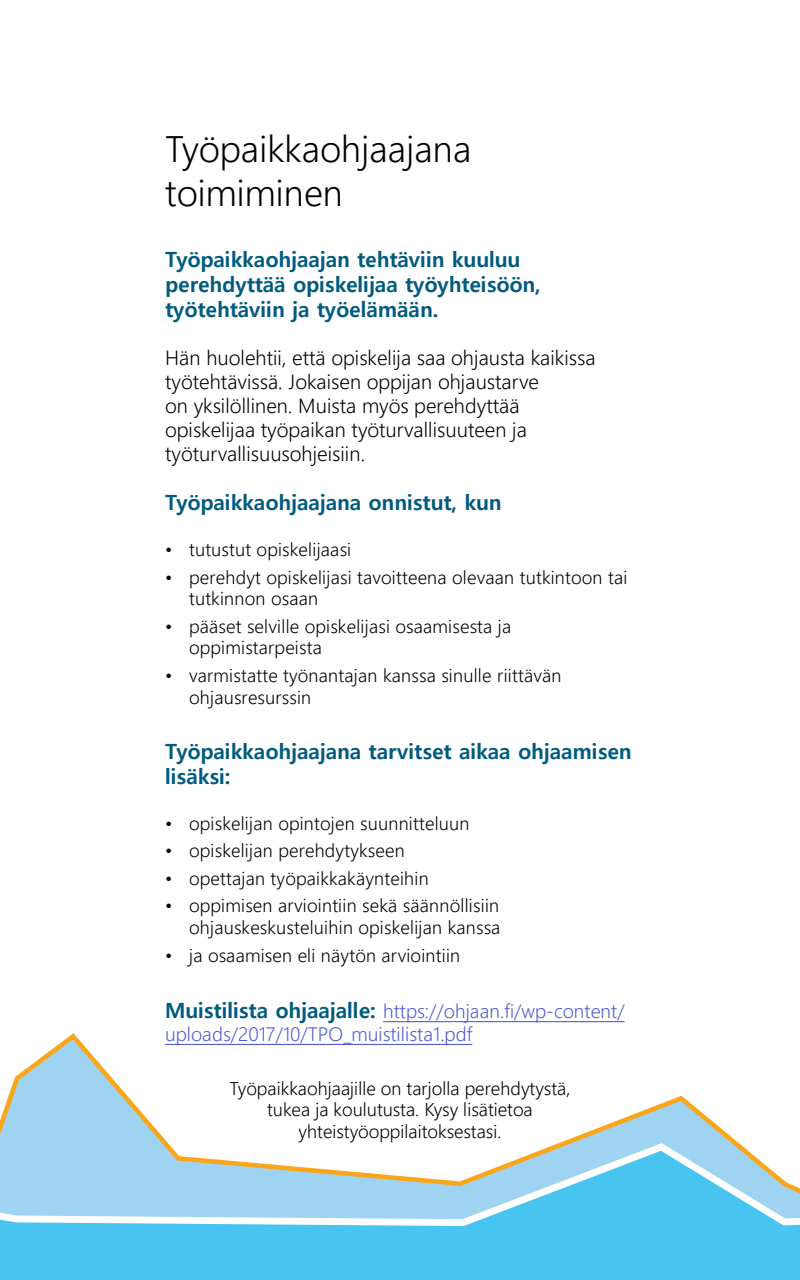
<style>
.page{position:relative;width:800px;height:1280px;background:#fff}
.page>*{position:absolute;margin:0;border:0;box-sizing:border-box;transform-origin:0 0}
.t1{font:300 36px/43.2px "Malgun Gothic";color:#000}
.t2{font:700 21px/25.2px "Malgun Gothic";color:#005b7f}
.t3{font:300 20px/24px "Malgun Gothic";color:#000}
.t4{font:300 19px/22.8px "Malgun Gothic";color:#4f5cd6}
.t5{font:300 18px/21.6px "Malgun Gothic";letter-spacing:.01em;color:#000}
.s1{font-weight:700;font-size:21px;color:#005b7f}
</style>
<div class="page">
<svg style="left:0;top:1033px;width:734px;height:106px"></svg>
<svg style="left:0;top:1139px;width:800px;height:141px"></svg>
<hr style="left:383px;top:1021px;width:242px;height:1px;background:#4f5cd6">
<hr style="left:165px;top:1044px;width:307px;height:1px;background:#4f5cd6">
<h1 class="t1" style="left:165px;top:128px;width:308px">Työpaikkaohjaajana toimiminen</h1>
<p class="t2" style="left:165px;top:247px;width:377px">Työpaikkaohjaajan tehtäviin kuuluu perehdyttää opiskelijaa työyhteisöön, työtehtäviin ja työelämään.</p>
<p class="t3" style="left:165px;top:346px;width:432px">Hän huolehtii, että opiskelija saa ohjausta kaikissa työtehtävissä. Jokaisen oppijan ohjaustarve<br>on yksilöllinen. Muista myös perehdyttää opiskelijaa työpaikan työturvallisuuteen ja työturvallisuusohjeisiin.</p>
<p class="t2" style="left:165px;top:490px;width:338px">Työpaikkaohjaajana onnistut, kun</p>
<p class="t5" style="left:165px;top:539px;width:188px">• tutustut opiskelijaasi</p>
<p class="t5" style="left:189px;top:567px;width:440px;text-indent:-24px">• perehdyt opiskelijasi tavoitteena olevaan tutkintoon tai tutkinnon osaan</p>
<p class="t5" style="left:189px;top:616px;width:324px;text-indent:-24px">• pääset selville opiskelijasi osaamisesta ja oppimistarpeista</p>
<p class="t5" style="left:189px;top:665px;width:374px;text-indent:-24px">• varmistatte työnantajan kanssa sinulle riittävän ohjausresurssin</p>
<p class="t2" style="left:165px;top:739px;width:468px">Työpaikkaohjaajana tarvitset aikaa ohjaamisen lisäksi:</p>
<p class="t5" style="left:165px;top:813px;width:306px">• opiskelijan opintojen suunnitteluun</p>
<p class="t5" style="left:165px;top:840px;width:241px">• opiskelijan perehdytykseen</p>
<p class="t5" style="left:165px;top:868px;width:265px">• opettajan työpaikkakäynteihin</p>
<p class="t5" style="left:165px;top:895px;width:337px;text-align:right">• oppimisen arviointiin sekä säännöllisiin ohjauskeskusteluihin opiskelijan kanssa</p>
<p class="t5" style="left:165px;top:945px;width:297px">• ja osaamisen eli näytön arviointiin</p>
<p class="t4" style="left:165px;top:1000px;width:461px"><span class="s1">Muistilista ohjaajalle:</span> https://ohjaan.fi/wp-content/ uploads/2017/10/TPO_muistilista1.pdf</p>
<p class="t5" style="left:230px;top:1078px;width:342px;text-align:center">Työpaikkaohjaajille on tarjolla perehdytystä, tukea ja koulutusta. Kysy lisätietoa yhteistyöoppilaitoksestasi.</p>
</div>
